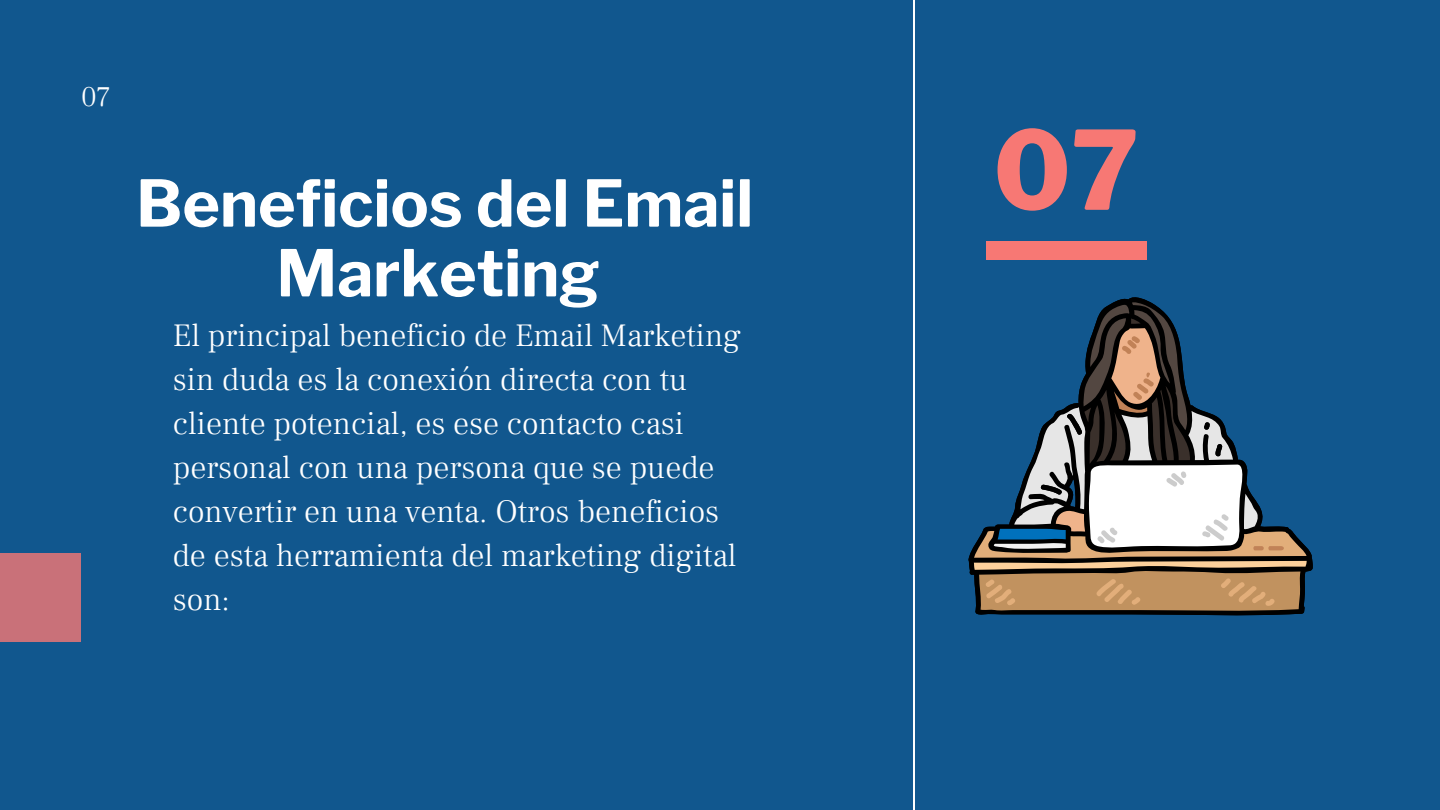
<style>
.page{position:relative;width:1440px;height:810px;background:#11578e}
.page>*{position:absolute;margin:0;border:0;box-sizing:border-box;transform-origin:0 0}
.t1{font:800 108.4px "Libre Franklin";color:#f77874}
.t2{font:700 64px/69.8px "Libre Franklin";color:#fff;text-align:center}
.t3{font:300 32px/43.9px "Frank Ruhl Libre";color:#fff}
.t4{font:300 28px "Frank Ruhl Libre";color:#fff}
</style>
<div class="page">
<div style="left:986px;top:241px;width:160px;height:19px;background:#f77874"></div>
<div style="left:0;top:553px;width:81px;height:88px;background:#c97179"></div>
<hr style="left:913px;top:0;width:1px;height:810px;background:#fff">
<svg style="left:969px;top:297px;width:344px;height:319px"></svg>
<svg style="left:974px;top:301px;width:333px;height:311px"></svg>
<p class="t4" style="left:81px;top:79px;width:31px">07</p>
<p class="t2" style="left:136px;top:169px;width:619px">Beneficios del Email<br>Marketing</p>
<p class="t3" style="left:173px;top:314px;width:570px">El principal beneficio de Email Marketing sin duda es la conexión directa con tu cliente potencial, es ese contacto casi personal con una persona que se puede convertir en una venta. Otros beneficios de esta herramienta del marketing digital son:</p>
<p class="t1" style="left:993px;top:105px;width:147px">07</p>
</div>
